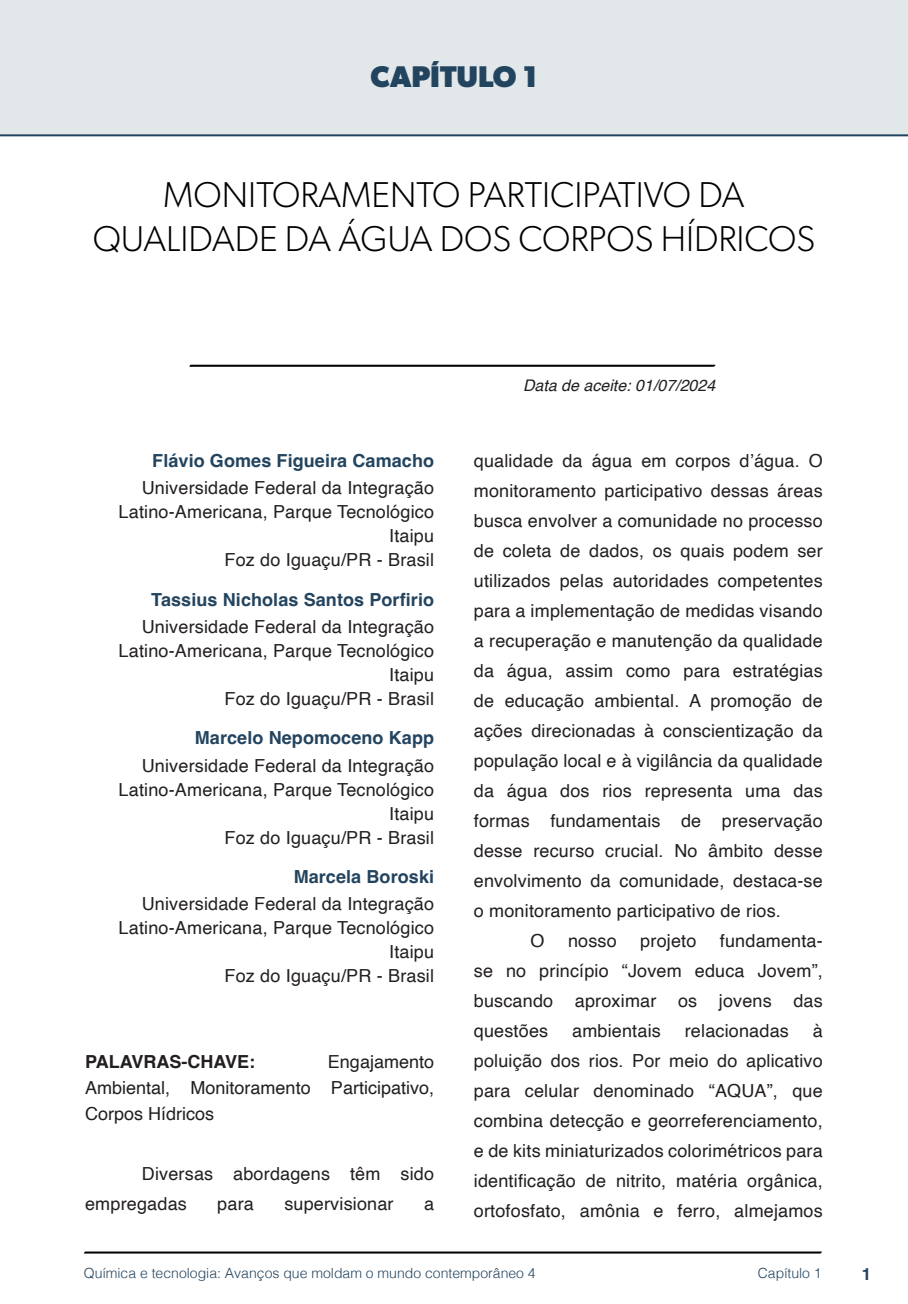
<style>
.page{position:relative;width:908px;height:1304px;background:#fff}
.page>*{position:absolute;margin:0;border:0;box-sizing:border-box;transform-origin:0 0}
.nome_artigos{font:300 36px/44px "Gibson";color:#000;text-align:center}
.capítulos{font:700 30px "Gibson";color:#23445f}
.txt{font:18px/30px "Helvetica";letter-spacing:.01em;color:#231f20;text-align:justify}
.info_autores{font:18px/24px "Helvetica";letter-spacing:.01em;color:#231f20;text-align:right}
.nome_autores{font:700 18px "Helvetica";letter-spacing:.005em;color:#23445f}
.Resumos_e_PC_TXT{font:18px/26px "Helvetica";color:#231f20;text-align:justify}
.Resumos_e_PC_TXT-2{font:700 18px "Helvetica";color:#231f20}
.t1{font:700 16.8px "Helvetica";color:#23445f}
.t2{font:italic 16px "Helvetica";color:#231f20}
.t3{font:300 14px "Helvetica";color:#23445f}
</style>
<div class="page">
<svg style="left:84px;top:1251px;width:737px;height:3px;background:#515151"></svg>
<div style="left:0;top:0;width:907px;height:136px;background:#e2e7e9"></div>
<svg style="left:189px;top:364px;width:526px;height:3px;background:#4f4f4f"></svg>
<div style="left:64px;top:74px;width:61px;height:54px;background:#e2e7e9"></div>
<p class="capítulos" style="left:370px;top:58px;width:168px">CAPÍTULO 1</p>
<p class="nome_artigos" style="left:93px;top:172px;width:723px">MONITORAMENTO PARTICIPATIVO DA<br>QUALIDADE DA ÁGUA DOS CORPOS HÍDRICOS</p>
<p class="nome_autores" style="left:152px;top:450px;width:283px">Flávio Gomes Figueira Camacho</p>
<p class="info_autores" style="left:119px;top:477px;width:317px">Universidade Federal da Integração<br>Latino-Americana, Parque Tecnológico<br>Itaipu</p>
<p class="info_autores" style="left:224px;top:549px;width:211px">Foz do Iguaçu/PR - Brasil</p>
<p class="nome_autores" style="left:151px;top:588px;width:284px">Tassius Nicholas Santos Porfirio</p>
<p class="info_autores" style="left:119px;top:615px;width:317px">Universidade Federal da Integração<br>Latino-Americana, Parque Tecnológico<br>Itaipu</p>
<p class="info_autores" style="left:224px;top:687px;width:211px">Foz do Iguaçu/PR - Brasil</p>
<p class="nome_autores" style="left:195px;top:727px;width:241px">Marcelo Nepomoceno Kapp</p>
<p class="info_autores" style="left:119px;top:754px;width:317px">Universidade Federal da Integração<br>Latino-Americana, Parque Tecnológico<br>Itaipu</p>
<p class="info_autores" style="left:224px;top:826px;width:211px">Foz do Iguaçu/PR - Brasil</p>
<p class="nome_autores" style="left:293px;top:866px;width:142px">Marcela Boroski</p>
<p class="info_autores" style="left:119px;top:893px;width:317px">Universidade Federal da Integração<br>Latino-Americana, Parque Tecnológico<br>Itaipu</p>
<p class="info_autores" style="left:224px;top:965px;width:211px">Foz do Iguaçu/PR - Brasil</p>
<p class="Resumos_e_PC_TXT-2" style="left:85px;top:1051px;width:172px">PALAVRAS-CHAVE:</p>
<p class="Resumos_e_PC_TXT" style="left:85px;top:1050px;width:350px;text-indent:243px">Engajamento Ambiental, Monitoramento Participativo, Corpos Hídricos</p>
<p class="txt" style="left:85px;top:1160px;width:350px;text-indent:57px">Diversas abordagens têm sido empregadas</p>
<p class="txt" style="left:217px;top:1190px;width:38px">para</p>
<p class="txt" style="left:284px;top:1190px;width:111px">supervisionar</p>
<p class="txt" style="left:424px;top:1190px;width:12px">a</p>
<p class="t2" style="left:523px;top:373px;width:194px">Data de aceite: 01/07/2024</p>
<p class="txt" style="left:473px;top:446px;width:350px">qualidade da água em corpos d’água. O monitoramento participativo dessas áreas busca envolver a comunidade no processo de coleta de dados, os quais podem ser utilizados pelas autoridades competentes para a implementação de medidas visando a recuperação e manutenção da qualidade da água, assim como para estratégias de educação ambiental. A promoção de ações direcionadas à conscientização da população local e à vigilância da qualidade da água dos rios representa uma das formas fundamentais de preservação desse recurso crucial. No âmbito desse envolvimento da comunidade, destaca-se o monitoramento participativo de rios.</p>
<p class="txt" style="left:530px;top:926px;width:16px">O</p>
<p class="txt" style="left:567px;top:926px;width:50px">nosso</p>
<p class="txt" style="left:640px;top:926px;width:58px">projeto</p>
<p class="txt" style="left:473px;top:926px;width:350px;text-indent:246px">fundamenta&shy;se no princípio “Jovem educa Jovem”, buscando aproximar os jovens das questões</p>
<p class="txt" style="left:473px;top:1016px;width:350px;text-indent:339px">à poluição dos rios. Por meio do aplicativo para celular denominado “AQUA”, que combina detecção e georreferenciamento, e de kits miniaturizados colorimétricos para identificação de nitrito, matéria orgânica, ortofosfato, amônia e ferro, almejamos</p>
<p class="txt" style="left:572px;top:1016px;width:90px">ambientais</p>
<p class="txt" style="left:684px;top:1016px;width:106px">relacionadas</p>
<p class="t3" style="left:84px;top:1261px;width:453px">Química e tecnologia: Avanços que moldam o mundo contemporâneo 4</p>
<p class="t3" style="left:757px;top:1261px;width:65px">Capítulo 1</p>
<p class="t1" style="left:861px;top:1264px;width:11px">1</p>
</div>
